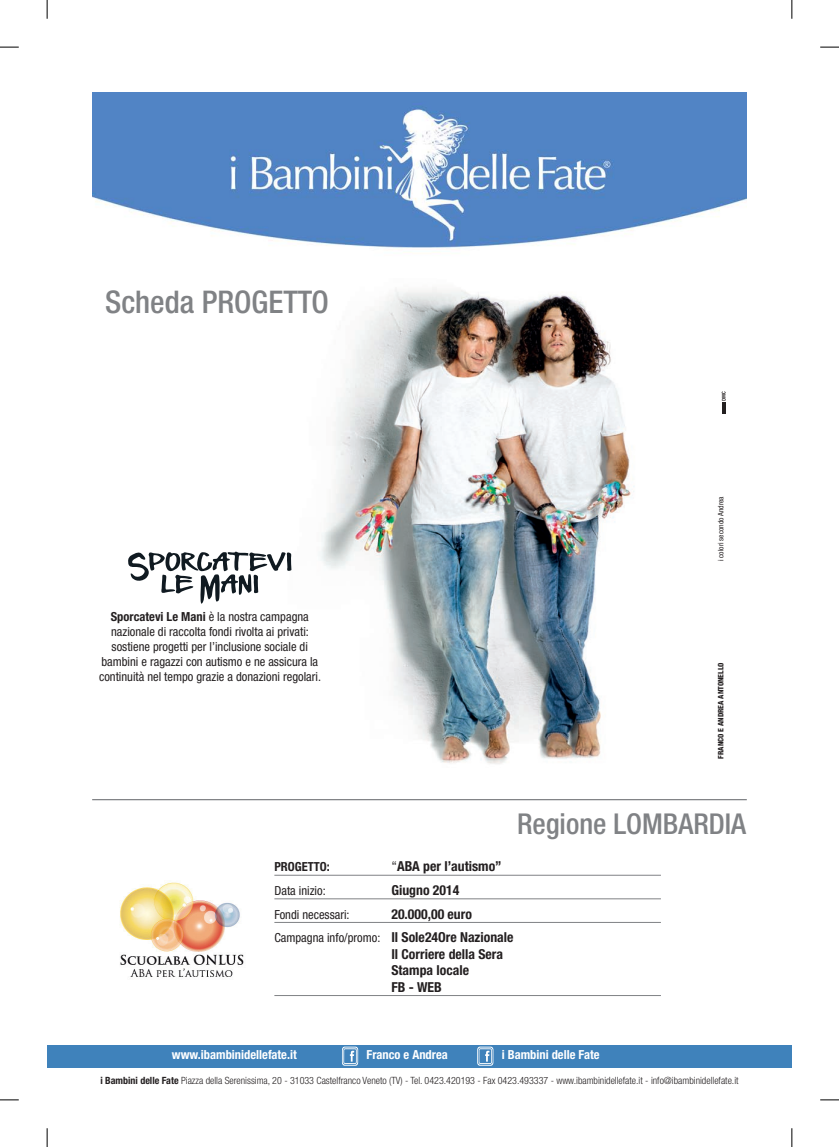
<style>
.page{position:relative;width:839px;height:1147px;background:#fff}
.page>*{position:absolute;margin:0;border:0;box-sizing:border-box;transform-origin:0 0}
.t1{font:500 condensed 31.25px "Helvetica Neue LT Std";color:#808285}
.t2{font:500 condensed 28.75px "Helvetica Neue LT Std";color:#808285}
.t3{font:700 condensed 13.75px/16.5px "Helvetica Neue LT Std";color:#231f20}
.t4{font:condensed 12.5px/15px "Helvetica Neue LT Std";color:#231f20;text-align:center}
.t5{font:700 condensed 12.5px "Helvetica Neue LT Std";color:#fff}
.t6{font:700 condensed 12.5px "Helvetica Neue LT Std";color:#231f20}
.t7{font:300 condensed 10px "Helvetica Neue LT Std";color:#231f20}
.t8{font:800 condensed 7.5px "Helvetica Neue LT Std";color:#231f20}
.t9{font:condensed 7.5px "Helvetica Neue LT Std";color:#231f20}
.s1{font-weight:700}
.s2{font-weight:400}
.s3{font-weight:400;font-size:12.5px}
</style>
<div class="page">
<hr style="left:92px;top:799px;width:654px;height:1px;background:#808285">
<hr style="left:274px;top:875px;width:386px;height:1px;background:#808285">
<hr style="left:274px;top:898px;width:386px;height:1px;background:#808285">
<hr style="left:274px;top:922px;width:386px;height:1px;background:#808285">
<hr style="left:274px;top:995px;width:386px;height:1px;background:#808285">
<img style="left:291px;top:288px;width:344px;height:476px">
<img style="left:92px;top:92px;width:654px;height:158px">
<div style="left:47px;top:1045px;width:744px;height:23px;background:#3f82bb"></div>
<svg style="left:342px;top:1046px;width:16px;height:19px"></svg>
<svg style="left:342px;top:1047px;width:15px;height:17px"></svg>
<svg style="left:477px;top:1046px;width:16px;height:19px"></svg>
<svg style="left:478px;top:1047px;width:14px;height:17px"></svg>
<svg style="left:721px;top:391px;width:4px;height:23px"></svg>
<svg style="left:128px;top:551px;width:163px;height:53px"></svg>
<img style="left:120px;top:882px;width:124px;height:95px">
<svg style="left:0;top:46px;width:19px;height:2px"></svg>
<svg style="left:820px;top:46px;width:18px;height:2px"></svg>
<svg style="left:0;top:1099px;width:19px;height:1px"></svg>
<svg style="left:820px;top:1099px;width:18px;height:1px"></svg>
<svg style="left:46px;top:0;width:2px;height:19px"></svg>
<svg style="left:46px;top:1128px;width:2px;height:19px"></svg>
<svg style="left:791px;top:0;width:1px;height:19px"></svg>
<svg style="left:791px;top:1128px;width:1px;height:19px"></svg>
<h1 class="t1" style="left:105px;top:284px;width:225px">Scheda PROGETTO</h1>
<p class="t4" style="left:99px;top:608px;width:223px"><span class="s1">Sporcatevi Le Mani</span> è la nostra campagna nazionale di raccolta fondi rivolta ai privati: sostiene progetti per l’inclusione sociale di bambini e ragazzi con autismo e ne assicura la continuità nel tempo grazie a donazioni regolari.</p>
<p class="t9" style="left:716px;top:561px;width:66px;rotate:-90deg">i colori secondo Andrea</p>
<p class="t8" style="left:716px;top:758px;width:97px;rotate:-90deg">FRANCO E ANDREA ANTONELLO</p>
<h2 class="t2" style="left:517px;top:806px;width:230px">Regione LOMBARDIA</h2>
<p class="t6" style="left:274px;top:859px;width:57px">PROGETTO:</p>
<p class="t3" style="left:391px;top:858px;width:112px"><span class="s2">“</span>ABA per l’autismo”</p>
<p class="t4" style="left:274px;top:883px;width:53px">Data inizio:</p>
<p class="t3" style="left:391px;top:881px;width:69px">Giugno 2014</p>
<p class="t4" style="left:274px;top:906px;width:77px">Fondi necessari:</p>
<p class="t3" style="left:274px;top:901px;width:240px;line-height:23.6px;text-indent:117px">20.000,00 euro<br><span class="s3">Campagna info/promo:</span> Il Sole24Ore Nazionale</p>
<p class="t3" style="left:391px;top:945px;width:113px">Il Corriere della Sera<br>Stampa locale<br>FB - WEB</p>
<p class="t5" style="left:172px;top:1047px;width:126px">www.ibambinidellefate.it</p>
<p class="t5" style="left:366px;top:1047px;width:83px">Franco e Andrea</p>
<p class="t5" style="left:501px;top:1047px;width:99px">i Bambini delle Fate</p>
<p class="t7" style="left:100px;top:1074px;width:639px"><span class="s1">i Bambini delle Fate</span> Piazza della Serenissima, 20 - 31033 Castelfranco Veneto (TV) - Tel. 0423.420193 - Fax 0423.493337 - www.ibambinidellefate.it - info@ibambinidellefate.it</p>
</div>
